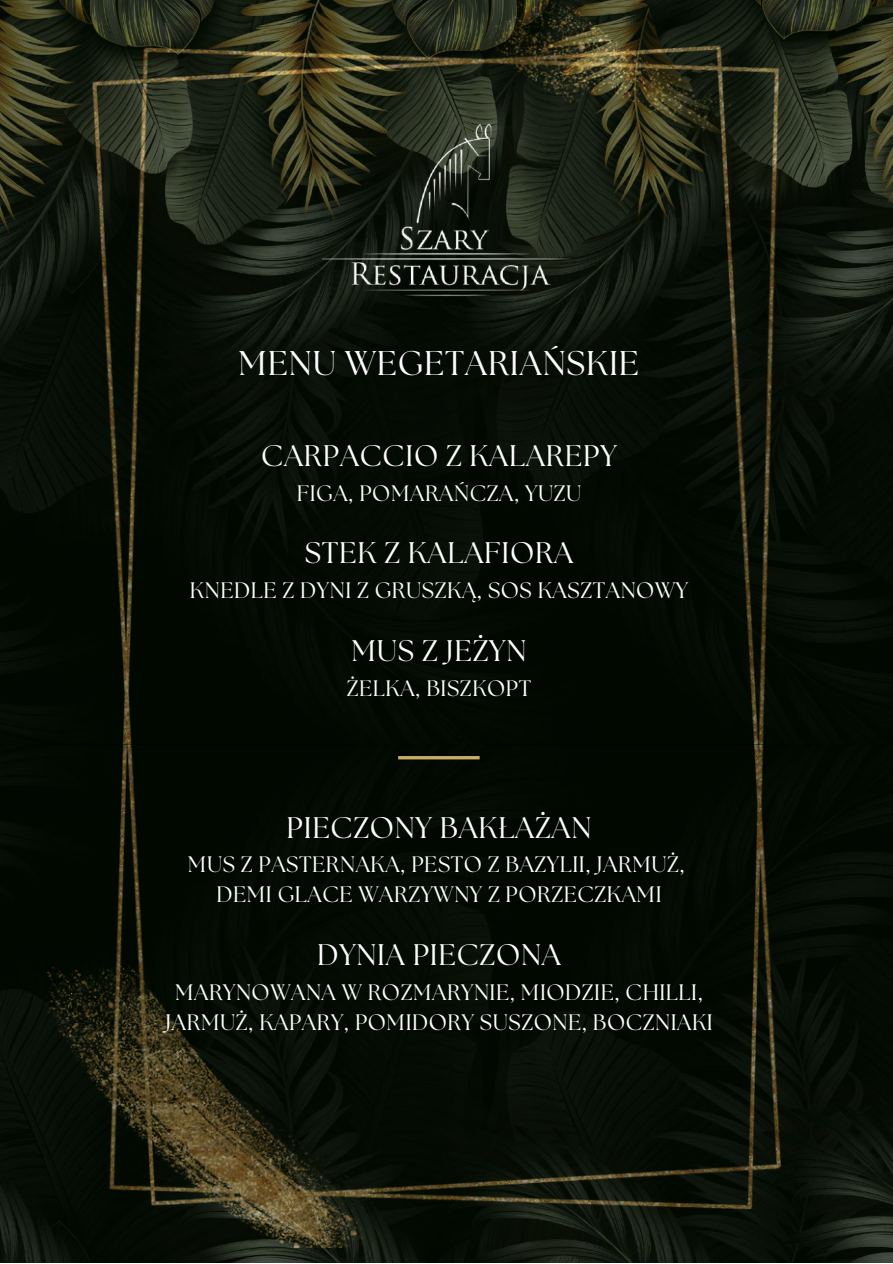
<style>
.page{position:relative;width:893px;height:1264px;background:#fff}
.page>*{position:absolute;margin:0;border:0;box-sizing:border-box;transform-origin:0 0}
.t1{font:34.2px "The Seasons";letter-spacing:.025em;color:#fff}
.t2{font:29.7px "The Seasons";letter-spacing:.025em;color:#fff}
.t3{font:22.35px/29.7px "The Seasons";letter-spacing:.025em;color:#fff;text-align:center}
</style>
<div class="page">
<img style="left:0;top:0;width:892px;height:1262px">
<img style="left:322px;top:118px;width:248px;height:183px">
<hr style="left:398px;top:756px;width:81px;height:3px;background:#c8af65">
<h1 class="t1" style="left:238px;top:347px;width:402px">MENU WEGETARIAŃSKIE</h1>
<h2 class="t2" style="left:261px;top:442px;width:357px">CARPACCIO Z KALAREPY</h2>
<p class="t3" style="left:297px;top:479px;width:286px">FIGA, POMARAŃCZA, YUZU</p>
<h2 class="t2" style="left:304px;top:539px;width:270px">STEK Z KALAFIORA</h2>
<p class="t3" style="left:190px;top:577px;width:499px">KNEDLE Z DYNI Z GRUSZKĄ, SOS KASZTANOWY</p>
<h2 class="t2" style="left:351px;top:637px;width:176px">MUS Z JEŻYN</h2>
<p class="t3" style="left:347px;top:674px;width:186px">ŻELKA, BISZKOPT</p>
<h2 class="t2" style="left:286px;top:814px;width:306px">PIECZONY BAKŁAŻAN</h2>
<p class="t3" style="left:188px;top:851px;width:498px">MUS Z PASTERNAKA, PESTO Z BAZYLII, JARMUŻ,<br>DEMI GLACE WARZYWNY Z PORZECZKAMI</p>
<h2 class="t2" style="left:317px;top:941px;width:245px">DYNIA PIECZONA</h2>
<p class="t3" style="left:165px;top:978px;width:549px">MARYNOWANA W ROZMARYNIE, MIODZIE, CHILLI,<br>JARMUŻ, KAPARY, POMIDORY SUSZONE, BOCZNIAKI</p>
</div>
